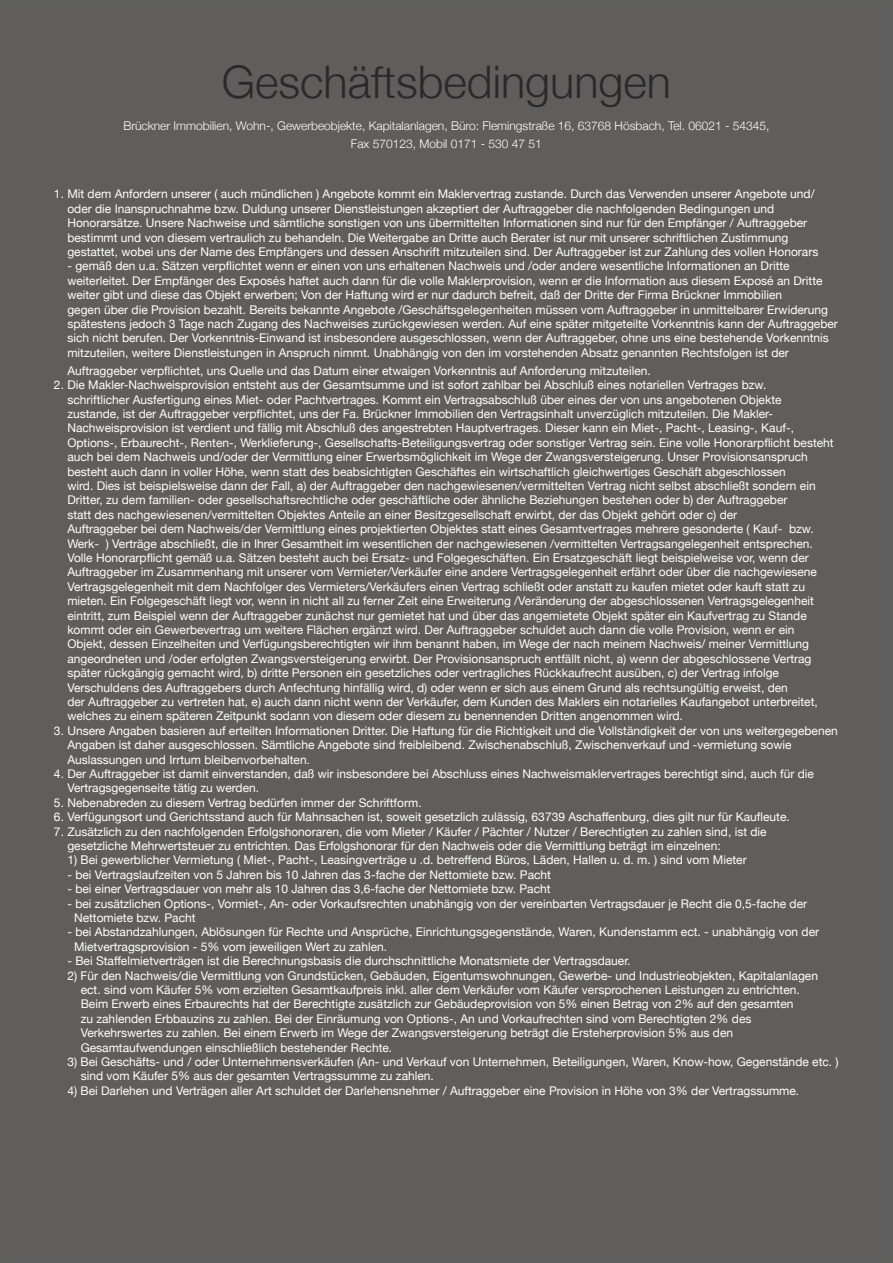
<style>
.page{position:relative;width:893px;height:1263px;background:#fff}
.page>*{position:absolute;margin:0;border:0;box-sizing:border-box;transform-origin:0 0}
.t1{font:300 45px "Helvetica Neue";color:#29292c}
.t2{font:12px/14.4px "Helvetica Neue";color:#fff}
.t3{font:300 12px/18px "Helvetica Neue";color:#fffffe;text-align:center}
</style>
<div class="page">
<div style="left:1px;top:1px;width:891px;height:1261px;background:#5f5e5d"></div>
<h1 class="t1" style="left:222px;top:54px;width:451px">Geschäftsbedingungen</h1>
<p class="t3" style="left:123px;top:116px;width:648px">Brückner Immobilien, Wohn-, Gewerbeobjekte, Kapitalanlagen, Büro: Flemingstraße 16, 63768 Hösbach, Tel. 06021 - 54345,<br>Fax 570123, Mobil 0171 - 530 47 51</p>
<p class="t2" style="left:67px;top:187px;width:752px;text-indent:-13px">1. Mit dem Anfordern unserer ( auch mündlichen ) Angebote kommt ein Maklervertrag zustande. Durch das Verwenden unserer Angebote und/ oder die Inanspruchnahme bzw. Duldung unserer Dienstleistungen akzeptiert der Auftraggeber die nachfolgenden Bedingungen und Honorarsätze. Unsere Nachweise und sämtliche sonstigen von uns übermittelten Informationen sind nur für den Empfänger / Auftraggeber bestimmt und von diesem vertraulich zu behandeln. Die Weitergabe an Dritte auch Berater ist nur mit unserer schriftlichen Zustimmung gestattet, wobei uns der Name des Empfängers und dessen Anschrift mitzuteilen sind. Der Auftraggeber ist zur Zahlung des vollen Honorars</p>
<p class="t2" style="left:67px;top:259px;width:772px">- gemäß den u.a. Sätzen verpflichtet wenn er einen von uns erhaltenen Nachweis und /oder andere wesentliche Informationen an Dritte weiterleitet. Der Empfänger des Exposés haftet auch dann für die volle Maklerprovision, wenn er die Information aus diesem Exposé an Dritte weiter gibt und diese das Objekt erwerben; Von der Haftung wird er nur dadurch befreit, daß der Dritte der Firma Brückner Immobilien<br>gegen über die Provision bezahlt. Bereits bekannte Angebote /Geschäftsgelegenheiten müssen vom Auftraggeber in unmittelbarer Erwiderung spätestens jedoch 3 Tage nach Zugang des Nachweises zurückgewiesen werden. Auf eine später mitgeteilte Vorkenntnis kann der Auftraggeber sich nicht berufen. Der Vorkenntnis-Einwand ist insbesondere ausgeschlossen, wenn der Auftraggeber, ohne uns eine bestehende Vorkenntnis mitzuteilen, weitere Dienstleistungen in Anspruch nimmt. Unabhängig von den im vorstehenden Absatz genannten Rechtsfolgen ist der</p>
<p class="t2" style="left:67px;top:363px;width:585px">Auftraggeber verpflichtet, uns Quelle und das Datum einer etwaigen Vorkenntnis auf Anforderung mitzuteilen.</p>
<p class="t2" style="left:67px;top:377px;width:768px;text-indent:-13px">2. Die Makler-Nachweisprovision entsteht aus der Gesamtsumme und ist sofort zahlbar bei Abschluß eines notariellen Vertrages bzw.<br>schriftlicher Ausfertigung eines Miet- oder Pachtvertrages. Kommt ein Vertragsabschluß über eines der von uns angebotenen Objekte zustande, ist der Auftraggeber verpflichtet, uns der Fa. Brückner Immobilien den Vertragsinhalt unverzüglich mitzuteilen. Die Makler-Nachweisprovision ist verdient und fällig mit Abschluß des angestrebten Hauptvertrages. Dieser kann ein Miet-, Pacht-, Leasing-, Kauf-, Options-, Erbaurecht-, Renten-, Werklieferung-, Gesellschafts-Beteiligungsvertrag oder sonstiger Vertrag sein. Eine volle Honorarpflicht besteht auch bei dem Nachweis und/oder der Vermittlung einer Erwerbsmöglichkeit im Wege der Zwangsversteigerung. Unser Provisionsanspruch besteht auch dann in voller Höhe, wenn statt des beabsichtigten Geschäftes ein wirtschaftlich gleichwertiges Geschäft abgeschlossen<br>wird. Dies ist beispielsweise dann der Fall, a) der Auftraggeber den nachgewiesenen/vermittelten Vertrag nicht selbst abschließt sondern ein Dritter, zu dem familien- oder gesellschaftsrechtliche oder geschäftliche oder ähnliche Beziehungen bestehen oder b) der Auftraggeber<br>statt des nachgewiesenen/vermittelten Objektes Anteile an einer Besitzgesellschaft erwirbt, der das Objekt gehört oder c) der<br>Auftraggeber bei dem Nachweis/der Vermittlung eines projektierten Objektes statt eines Gesamtvertrages mehrere gesonderte ( Kauf- bzw.<br>Werk- ) Verträge abschließt, die in Ihrer Gesamtheit im wesentlichen der nachgewiesenen /vermittelten Vertragsangelegenheit entsprechen.<br>Volle Honorarpflicht gemäß u.a. Sätzen besteht auch bei Ersatz- und Folgegeschäften. Ein Ersatzgeschäft liegt beispielweise vor, wenn der Auftraggeber im Zusammenhang mit unserer vom Vermieter/Verkäufer eine andere Vertragsgelegenheit erfährt oder über die nachgewiesene Vertragsgelegenheit mit dem Nachfolger des Vermieters/Verkäufers einen Vertrag schließt oder anstatt zu kaufen mietet oder kauft statt zu mieten. Ein Folgegeschäft liegt vor, wenn in nicht all zu ferner Zeit eine Erweiterung /Veränderung der abgeschlossenen Vertragsgelegenheit eintritt, zum Beispiel wenn der Auftraggeber zunächst nur gemietet hat und über das angemietete Objekt später ein Kaufvertrag zu Stande kommt oder ein Gewerbevertrag um weitere Flächen ergänzt wird. Der Auftraggeber schuldet auch dann die volle Provision, wenn er ein Objekt, dessen Einzelheiten und Verfügungsberechtigten wir ihm benannt haben, im Wege der nach meinem Nachweis/ meiner Vermittlung angeordneten und /oder erfolgten Zwangsversteigerung erwirbt. Der Provisionsanspruch entfällt nicht, a) wenn der abgeschlossene Vertrag später rückgängig gemacht wird, b) dritte Personen ein gesetzliches oder vertragliches Rückkaufrecht ausüben, c) der Vertrag infolge Verschuldens des Auftraggebers durch Anfechtung hinfällig wird, d) oder wenn er sich aus einem Grund als rechtsungültig erweist, den<br>der Auftraggeber zu vertreten hat, e) auch dann nicht wenn der Verkäufer, dem Kunden des Maklers ein notarielles Kaufangebot unterbreitet, welches zu einem späteren Zeitpunkt sodann von diesem oder diesem zu benennenden Dritten angenommen wird.</p>
<p class="t2" style="left:67px;top:723px;width:772px;text-indent:-13px">3. Unsere Angaben basieren auf erteilten Informationen Dritter. Die Haftung für die Richtigkeit und die Vollständigkeit der von uns weitergegebenen<br>Angaben ist daher ausgeschlossen. Sämtliche Angebote sind freibleibend. Zwischenabschluß, Zwischenverkauf und -vermietung sowie<br>Auslassungen und Irrtum bleibenvorbehalten.</p>
<p class="t2" style="left:67px;top:766px;width:748px;text-indent:-13px">4. Der Auftraggeber ist damit einverstanden, daß wir insbesondere bei Abschluss eines Nachweismaklervertrages berechtigt sind, auch für die<br>Vertragsgegenseite tätig zu werden.</p>
<p class="t2" style="left:54px;top:795px;width:369px">5. Nebenabreden zu diesem Vertrag bedürfen immer der Schriftform.</p>
<p class="t2" style="left:54px;top:809px;width:737px">6. Verfügungsort und Gerichtsstand auch für Mahnsachen ist, soweit gesetzlich zulässig, 63739 Aschaffenburg, dies gilt nur für Kaufleute.</p>
<p class="t2" style="left:67px;top:824px;width:701px;text-indent:-13px">7. Zusätzlich zu den nachfolgenden Erfolgshonoraren, die vom Mieter / Käufer / Pächter / Nutzer / Berechtigten zu zahlen sind, ist die gesetzliche Mehrwertsteuer zu entrichten. Das Erfolgshonorar für den Nachweis oder die Vermittlung beträgt im einzelnen:</p>
<p class="t2" style="left:67px;top:853px;width:681px">1) Bei gewerblicher Vermietung ( Miet-, Pacht-, Leasingverträge u .d. betreffend Büros, Läden, Hallen u. d. m. ) sind vom Mieter</p>
<p class="t2" style="left:67px;top:867px;width:485px">- bei Vertragslaufzeiten von 5 Jahren bis 10 Jahren das 3-fache der Nettomiete bzw. Pacht</p>
<p class="t2" style="left:67px;top:881px;width:485px">- bei einer Vertragsdauer von mehr als 10 Jahren das 3,6-fache der Nettomiete bzw. Pacht</p>
<p class="t2" style="left:74px;top:896px;width:735px;text-indent:-7px">- bei zusätzlichen Options-, Vormiet-, An- oder Vorkaufsrechten unabhängig von der vereinbarten Vertragsdauer je Recht die 0,5-fache der<br>Nettomiete bzw. Pacht</p>
<p class="t2" style="left:74px;top:925px;width:747px;text-indent:-7px">- bei Abstandzahlungen, Ablösungen für Rechte und Ansprüche, Einrichtungsgegenstände, Waren, Kundenstamm ect. - unabhängig von der<br>Mietvertragsprovision - 5% vom jeweiligen Wert zu zahlen.</p>
<p class="t2" style="left:67px;top:953px;width:565px">- Bei Staffelmietverträgen ist die Berechnungsbasis die durchschnittliche Monatsmiete der Vertragsdauer.</p>
<p class="t2" style="left:81px;top:968px;width:739px;text-indent:-13px">2) Für den Nachweis/die Vermittlung von Grundstücken, Gebäuden, Eigentumswohnungen, Gewerbe- und Industrieobjekten, Kapitalanlagen ect. sind vom Käufer 5% vom erzielten Gesamtkaufpreis inkl. aller dem Verkäufer vom Käufer versprochenen Leistungen zu entrichten.<br>Beim Erwerb eines Erbaurechts hat der Berechtigte zusätzlich zur Gebäudeprovision von 5% einen Betrag von 2% auf den gesamten<br>zu zahlenden Erbbauzins zu zahlen. Bei der Einräumung von Options-, An und Vorkaufrechten sind vom Berechtigten 2% des Verkehrswertes zu zahlen. Bei einem Erwerb im Wege der Zwangsversteigerung beträgt die Ersteherprovision 5% aus den Gesamtaufwendungen einschließlich bestehender Rechte.</p>
<p class="t2" style="left:81px;top:1054px;width:759px;text-indent:-13px">3) Bei Geschäfts- und / oder Unternehmensverkäufen (An- und Verkauf von Unternehmen, Beteiligungen, Waren, Know-how, Gegenstände etc. ) sind vom Käufer 5% aus der gesamten Vertragssumme zu zahlen.</p>
<p class="t2" style="left:67px;top:1083px;width:733px">4) Bei Darlehen und Verträgen aller Art schuldet der Darlehensnehmer / Auftraggeber eine Provision in Höhe von 3% der Vertragssumme.</p>
</div>
